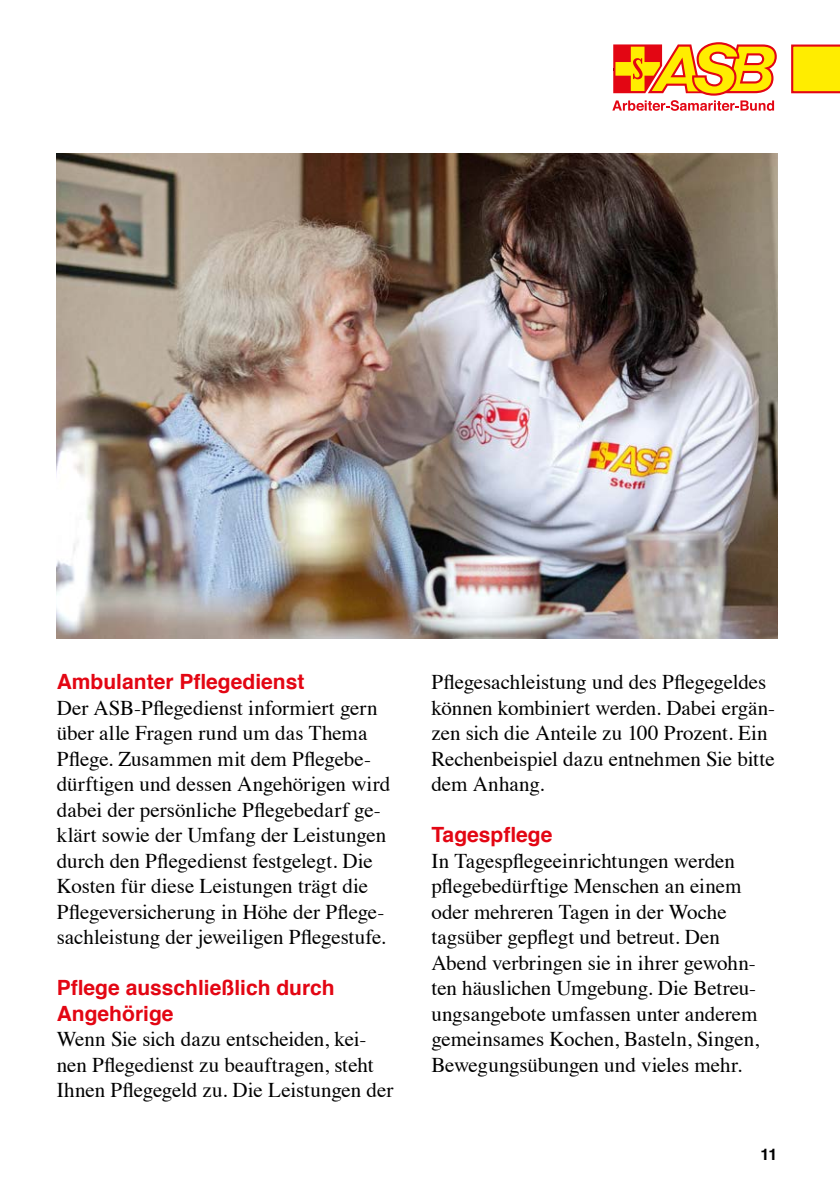
<style>
.page{position:relative;width:840px;height:1191px;background:#fff}
.page>*{position:absolute;margin:0;border:0;box-sizing:border-box;transform-origin:0 0}
.t1{font:21px/25.6px "Times";letter-spacing:-.005em;color:#000}
.t2{font:700 21px/25.6px "Helvetica";color:#e30613}
.t3{font:700 16px "Helvetica";color:#000}
</style>
<div class="page">
<img style="left:57px;top:153px;width:720px;height:485px">
<svg style="left:612px;top:42px;width:164px;height:69px"></svg>
<svg style="left:791px;top:45px;width:48px;height:48px;background:#fbd202"></svg>
<p class="t2" style="left:57px;top:669px;width:249px">Ambulanter Pflegedienst</p>
<p class="t1" style="left:57px;top:693px;width:335px">Der ASB-Pflegedienst informiert gern über alle Fragen rund um das Thema Pflege. Zusammen mit dem Pflegebe&shy;dürftigen und dessen Angehörigen wird dabei der persönliche Pflegebedarf ge&shy;klärt sowie der Umfang der Leistungen durch den Pflegedienst festgelegt. Die Kosten für diese Leistungen trägt die Pflegeversicherung in Höhe der Pflege&shy;sachleistung der jeweiligen Pflegestufe.</p>
<p class="t2" style="left:57px;top:975px;width:279px">Pflege ausschließlich durch<br>Angehörige</p>
<p class="t1" style="left:57px;top:1024px;width:338px">Wenn Sie sich dazu entscheiden, kei&shy;nen Pflegedienst zu beauftragen, steht<br>Ihnen Pflegegeld zu. Die Leistungen der</p>
<p class="t1" style="left:431px;top:667px;width:345px">Pflegesachleistung und des Pflegegeldes können kombiniert werden. Dabei ergän&shy;zen sich die Anteile zu 100 Prozent. Ein Rechenbeispiel dazu entnehmen Sie bitte dem Anhang.</p>
<p class="t2" style="left:431px;top:822px;width:122px">Tagespflege</p>
<p class="t1" style="left:431px;top:846px;width:329px">In Tagespflegeeinrichtungen werden pflegebedürftige Menschen an einem oder mehreren Tagen in der Woche tagsüber gepflegt und betreut. Den Abend verbringen sie in ihrer gewohn&shy;ten häuslichen Umgebung. Die Betreu&shy;ungsangebote umfassen unter anderem gemeinsames Kochen, Basteln, Singen, Bewegungsübungen und vieles mehr.</p>
<p class="t3" style="left:760px;top:1141px;width:18px">11</p>
</div>
